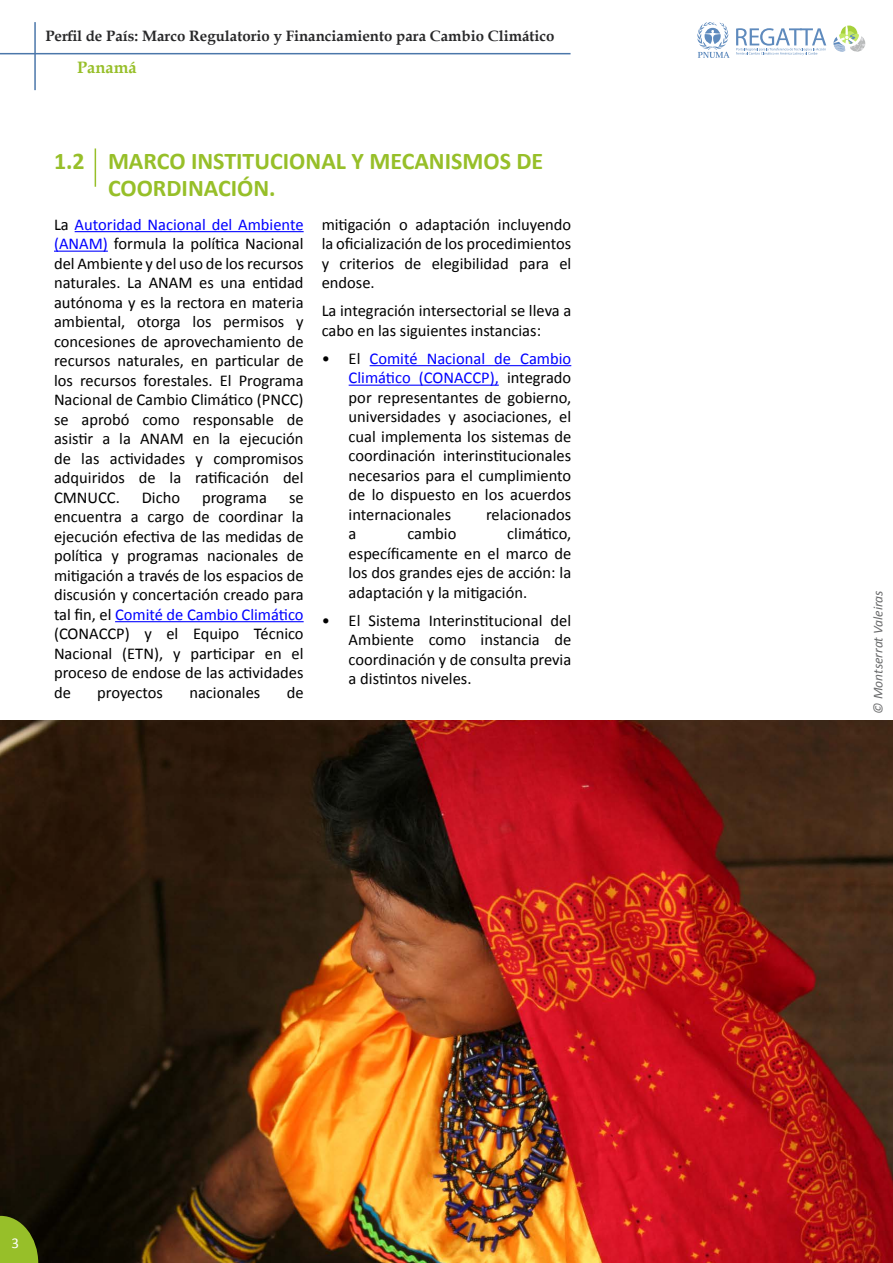
<style>
.page{position:relative;width:893px;height:1263px;background:#fff}
.page>*{position:absolute;margin:0;border:0;box-sizing:border-box;transform-origin:0 0}
.t1{font:700 24px/27px "Calibri";color:#97bf29}
.t2{font:16.5px/19.5px "Calibri";color:#000;text-align:justify}
.t3{font:700 16.5px "Book Antiqua";color:#97bf29}
.t4{font:700 15px "Book Antiqua";color:#282829}
.t5{font:15px "Calibri";color:#fff}
.t6{font:italic 13.5px "Calibri";color:#696a6b}
.s1{color:#00f}
</style>
<div class="page">
<img style="left:0;top:721px;width:893px;height:542px">
<hr style="left:95px;top:148px;width:1px;height:39px;background:#97bf29">
<svg style="left:0;top:1216px;width:38px;height:47px;background:#7a9a21"></svg>
<hr style="left:75px;top:231px;width:229px;height:1px;background:#00f">
<hr style="left:54px;top:251px;width:54px;height:1px;background:#00f">
<hr style="left:115px;top:621px;width:189px;height:1px;background:#00f">
<hr style="left:370px;top:365px;width:201px;height:1px;background:#00f">
<hr style="left:349px;top:385px;width:150px;height:1px;background:#00f">
<hr style="left:34px;top:22px;width:2px;height:68px;background:#4b77aa">
<hr style="left:0;top:53px;width:571px;height:1px;background:#4b77aa">
<svg style="left:697px;top:22px;width:32px;height:36px"></svg>
<svg style="left:736px;top:25px;width:130px;height:31px"></svg>
<p class="t4" style="left:45px;top:26px;width:511px">Perfil de País: Marco Regulatorio y Financiamiento para Cambio Climático</p>
<p class="t3" style="left:77px;top:56px;width:61px">Panamá</p>
<h1 class="t1" style="left:108px;top:147px;width:437px;text-indent:-54px">1.2 MARCO INSTITUCIONAL Y MECANISMOS DE<br>COORDINACIÓN.</h1>
<p class="t2" style="left:54px;top:214px;width:251px">La <span class="s1">Autoridad Nacional del Ambiente (ANAM)</span> formula la política Nacional del Ambiente y del uso de los recursos naturales. La ANAM es una entidad autónoma y es la rectora en materia ambiental, otorga los permisos y concesiones de aprovechamiento de recursos naturales, en particular de los recursos forestales. El Programa Nacional de Cambio Climático (PNCC) se aprobó como responsable de asistir a la ANAM en la ejecución de las actividades y compromisos adquiridos de la ratificación del CMNUCC.</p>
<p class="t2" style="left:142px;top:487px;width:40px">Dicho</p>
<p class="t2" style="left:202px;top:487px;width:67px">programa</p>
<p class="t2" style="left:54px;top:487px;width:251px;text-indent:235px">se encuentra a cargo de coordinar la ejecución efectiva de las medidas de política y programas nacionales de mitigación a través de los espacios de discusión y concertación creado para tal fin, el <span class="s1">Comité de Cambio Climático </span>(CONACCP) y el Equipo Técnico Nacional (ETN), y participar en el proceso de endose de las actividades de</p>
<p class="t2" style="left:97px;top:682px;width:67px">proyectos</p>
<p class="t2" style="left:189px;top:682px;width:73px">nacionales</p>
<p class="t2" style="left:287px;top:682px;width:18px">de</p>
<p class="t2" style="left:322px;top:214px;width:251px">mitigación o adaptación incluyendo la oficialización de los procedimientos y criterios de elegibilidad para el endose.</p>
<p class="t2" style="left:322px;top:301px;width:251px">La integración intersectorial se lleva a cabo en las siguientes instancias:</p>
<p class="t2" style="left:349px;top:348px;width:224px;text-indent:-27px">• El <span class="s1">Comité Nacional de Cambio Climático (CONACCP),</span> integrado por representantes de gobierno, universidades y asociaciones, el cual implementa los sistemas de coordinación interinstitucionales necesarios para el cumplimiento de lo dispuesto en los acuerdos internacionales</p>
<p class="t2" style="left:486px;top:504px;width:87px">relacionados</p>
<p class="t2" style="left:349px;top:524px;width:224px;text-indent:159px">climático, específicamente en el marco de los dos grandes ejes de acción: la adaptación y la mitigación.</p>
<p class="t2" style="left:349px;top:610px;width:224px;text-indent:-27px">• El Sistema Interinstitucional del Ambiente como instancia de coordinación y de consulta previa a distintos niveles.</p>
<p class="t2" style="left:349px;top:524px;width:9px">a</p>
<p class="t2" style="left:407px;top:524px;width:51px">cambio</p>
<p class="t5" style="left:11px;top:1232px;width:9px">3</p>
<p class="t6" style="left:869px;top:713px;width:124px;rotate:-90deg">© Montserrat Valeiras</p>
</div>
